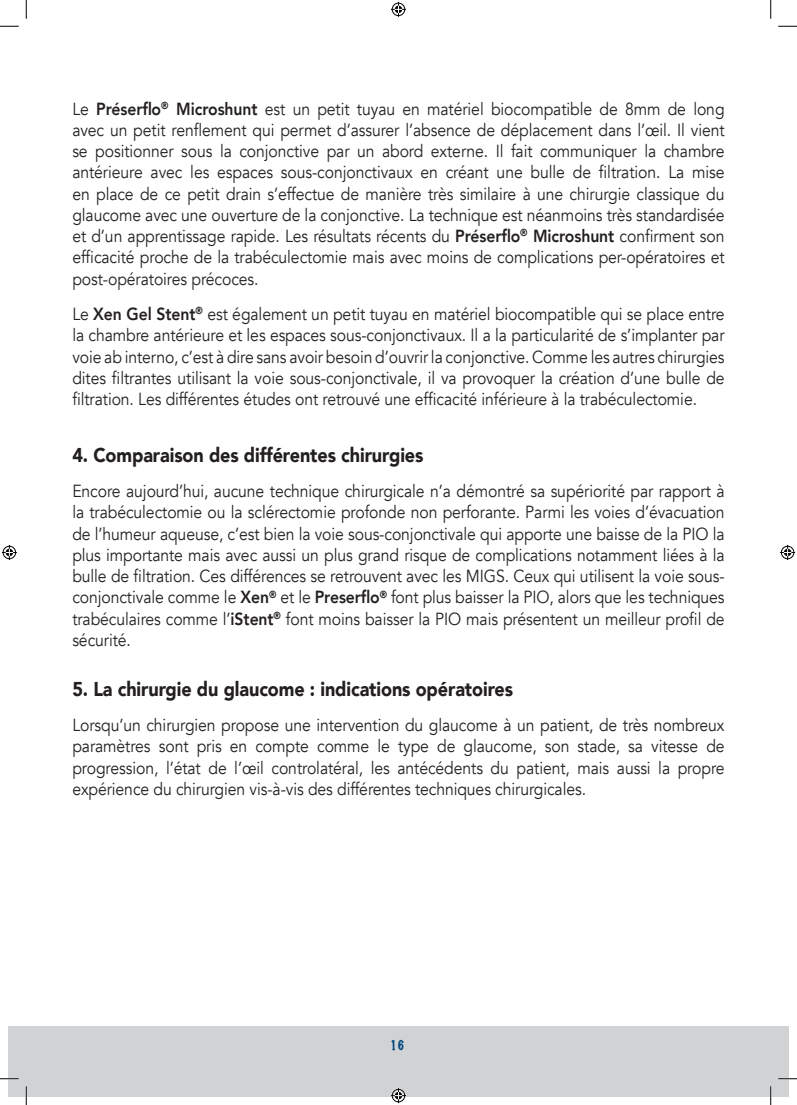
<style>
.page{position:relative;width:797px;height:1105px;background:#fff}
.page>*{position:absolute;margin:0;border:0;box-sizing:border-box;transform-origin:0 0}
.t1{font:900 20px "Avenir";letter-spacing:-.005em;color:#231f20;scale:.9 1}
.t2{font:17.5px/21.2px "Avenir";letter-spacing:-.005em;color:#231f20;text-align:justify;scale:.9 1}
.t3{font:100 12.5px "Marker Felt";color:#054b81}
.s1{font-weight:800}
</style>
<div class="page">
<div style="left:9px;top:1025px;width:779px;height:71px;background:#d1d2d4"></div>
<svg style="left:0;top:25px;width:19px;height:2px"></svg>
<svg style="left:778px;top:25px;width:19px;height:2px"></svg>
<svg style="left:0;top:1078px;width:19px;height:1px"></svg>
<svg style="left:778px;top:1078px;width:19px;height:1px"></svg>
<svg style="left:25px;top:0;width:2px;height:19px"></svg>
<svg style="left:25px;top:1086px;width:2px;height:19px"></svg>
<svg style="left:770px;top:0;width:1px;height:19px"></svg>
<svg style="left:770px;top:1086px;width:1px;height:19px"></svg>
<svg style="left:391px;top:2px;width:15px;height:15px"></svg>
<svg style="left:391px;top:1088px;width:15px;height:15px"></svg>
<svg style="left:2px;top:545px;width:15px;height:15px"></svg>
<svg style="left:780px;top:545px;width:15px;height:15px"></svg>
<p class="t2" style="left:72px;top:100px;width:726px">Le <span class="s1">Préserflo</span><sup>®</sup> <span class="s1">Microshunt</span> est un petit tuyau en matériel biocompatible de 8mm de long avec un petit renflement qui permet d’assurer l’absence de déplacement dans l’œil. Il vient se positionner sous la conjonctive par un abord externe. Il fait communiquer la chambre antérieure avec les espaces sous-conjonctivaux en créant une bulle de filtration. La mise en place de ce petit drain s’effectue de manière très similaire à une chirurgie classique du glaucome avec une ouverture de la conjonctive. La technique est néanmoins très standardisée et d’un apprentissage rapide. Les résultats récents du <span class="s1">Préserflo</span><sup>®</sup> <span class="s1">Microshunt</span> confirment son efficacité proche de la trabéculectomie mais avec moins de complications per-opératoires et post-opératoires précoces.</p>
<p class="t2" style="left:72px;top:305px;width:726px">Le <span class="s1">Xen Gel Stent</span><sup>®</sup> est également un petit tuyau en matériel biocompatible qui se place entre la chambre antérieure et les espaces sous-conjonctivaux. Il a la particularité de s’implanter par voie ab interno, c’est à dire sans avoir besoin d’ouvrir la conjonctive. Comme les autres chirurgies dites filtrantes utilisant la voie sous-conjonctivale, il va provoquer la création d’une bulle de filtration. Les différentes études ont retrouvé une efficacité inférieure à la trabéculectomie.</p>
<p class="t1" style="left:72px;top:446px;width:392px">4. Comparaison des différentes chirurgies</p>
<p class="t2" style="left:72px;top:482px;width:726px">Encore aujourd’hui, aucune technique chirurgicale n’a démontré sa supériorité par rapport à la trabéculectomie ou la sclérectomie profonde non perforante. Parmi les voies d’évacuation de l’humeur aqueuse, c’est bien la voie sous-conjonctivale qui apporte une baisse de la PIO la plus importante mais avec aussi un plus grand risque de complications notamment liées à la bulle de filtration. Ces différences se retrouvent avec les MIGS. Ceux qui utilisent la voie sous&shy;conjonctivale comme le <span class="s1">Xen</span><sup>®</sup> et le <span class="s1">Preserflo</span><sup>®</sup> font plus baisser la PIO, alors que les techniques trabéculaires comme l’<span class="s1">iStent</span><sup>®</sup> font moins baisser la PIO mais présentent un meilleur profil de sécurité.</p>
<p class="t1" style="left:72px;top:680px;width:491px">5. La chirurgie du glaucome : indications opératoires</p>
<p class="t2" style="left:72px;top:716px;width:726px">Lorsqu’un chirurgien propose une intervention du glaucome à un patient, de très nombreux paramètres sont pris en compte comme le type de glaucome, son stade, sa vitesse de progression, l’état de l’œil controlatéral, les antécédents du patient, mais aussi la propre expérience du chirurgien vis-à-vis des différentes techniques chirurgicales.</p>
<p class="t3" style="left:390px;top:1040px;width:16px">16</p>
</div>
